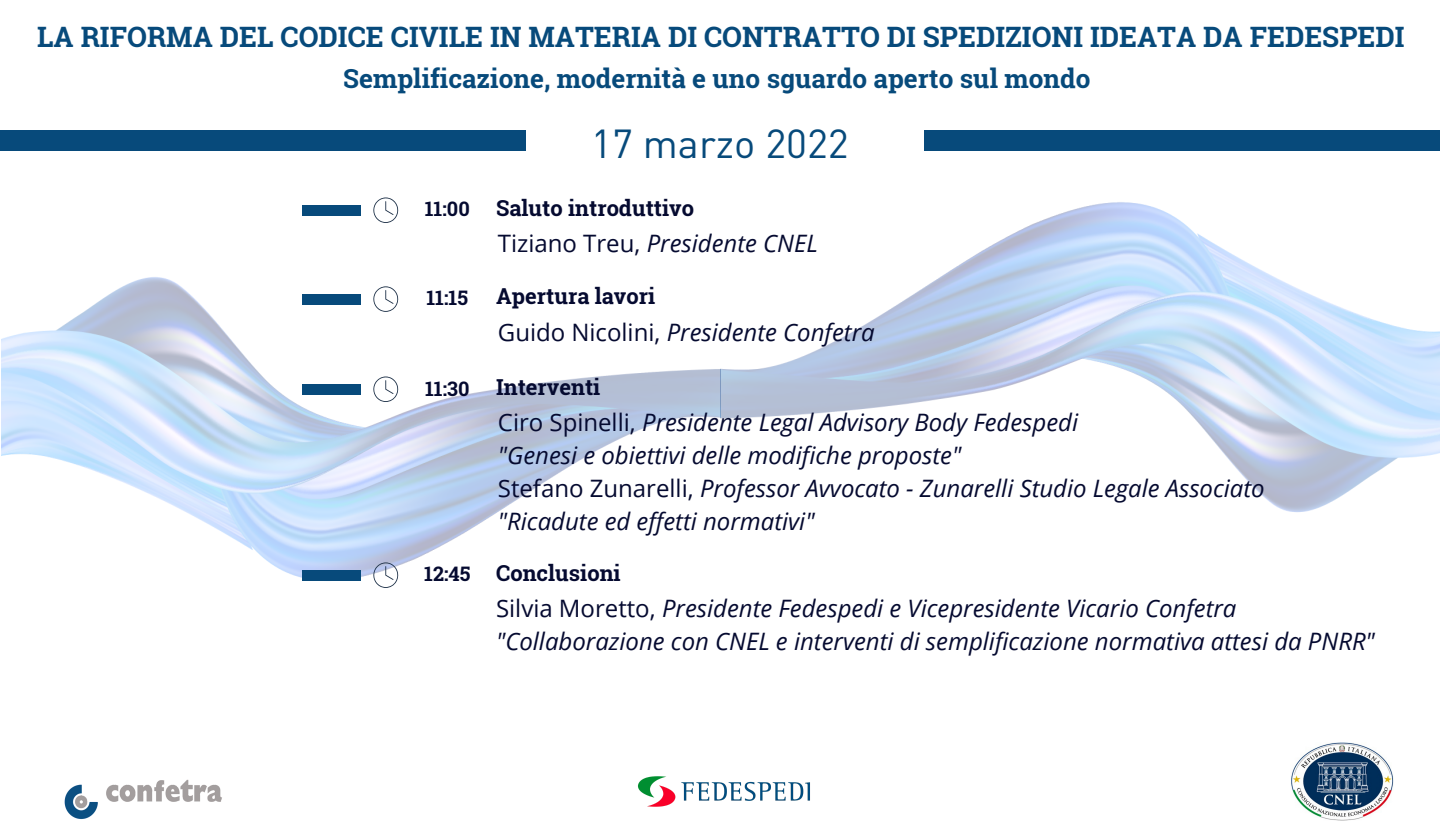
<style>
.page{position:relative;width:1440px;height:834px;background:#fff}
.page>*{position:absolute;margin:0;border:0;box-sizing:border-box;transform-origin:0 0}
.t1{font:40px "DIN";color:#074a7b}
.t2{font:700 28.2px "Roboto Slab";color:#074a7b}
.t3{font:700 26.2px "Roboto Slab";color:#074a7b}
.t4{font:italic 24px "Open Sans";color:#050a30}
.t5{font:700 22px "Roboto Slab";color:#050a30}
.t6{font:700 20px "Roboto Slab";color:#050a30}
.s1{font-style:normal}
</style>
<div class="page">
<img style="left:720px;top:202px;width:720px;height:310px">
<img style="left:2px;top:205px;width:718px;height:376px">
<img style="left:638px;top:776px;width:172px;height:31px">
<img style="left:1291px;top:742px;width:103px;height:78px">
<div style="left:0;top:130px;width:526px;height:21px;background:#074a7b"></div>
<div style="left:924px;top:130px;width:516px;height:21px;background:#074a7b"></div>
<div style="left:302px;top:205px;width:58px;height:10px;background:#074a7b"></div>
<svg style="left:372px;top:197px;width:27px;height:26px"></svg>
<img style="left:64px;top:779px;width:158px;height:40px">
<div style="left:302px;top:294px;width:58px;height:10px;background:#074a7b"></div>
<svg style="left:372px;top:286px;width:27px;height:26px"></svg>
<div style="left:302px;top:384px;width:58px;height:10px;background:#074a7b"></div>
<svg style="left:372px;top:377px;width:27px;height:25px"></svg>
<div style="left:302px;top:570px;width:58px;height:10px;background:#074a7b"></div>
<svg style="left:372px;top:562px;width:27px;height:26px"></svg>
<p class="t2" style="left:37px;top:18px;width:1369px">LA RIFORMA DEL CODICE CIVILE IN MATERIA DI CONTRATTO DI SPEDIZIONI IDEATA DA FEDESPEDI</p>
<p class="t3" style="left:343px;top:61px;width:749px">Semplificazione, modernità e uno sguardo aperto sul mondo</p>
<p class="t1" style="left:591px;top:119px;width:259px">17 marzo 2022</p>
<p class="t6" style="left:425px;top:196px;width:46px">11:00</p>
<p class="t5" style="left:496px;top:193px;width:199px">Saluto introduttivo</p>
<p class="t4" style="left:498px;top:226px;width:321px"><span class="s1">Tiziano Treu,</span> Presidente CNEL</p>
<p class="t6" style="left:426px;top:284px;width:43px">11:15</p>
<p class="t5" style="left:496px;top:281px;width:160px">Apertura lavori</p>
<p class="t4" style="left:498px;top:315px;width:378px"><span class="s1">Guido Nicolini,</span> Presidente Confetra</p>
<p class="t6" style="left:425px;top:375px;width:46px">11:30</p>
<p class="t5" style="left:496px;top:372px;width:106px">Interventi</p>
<p class="t4" style="left:498px;top:405px;width:582px"><span class="s1">Ciro Spinelli,</span> Presidente Legal Advisory Body Fedespedi</p>
<p class="t4" style="left:498px;top:438px;width:465px">"Genesi e obiettivi delle modifiche proposte"</p>
<p class="t4" style="left:498px;top:471px;width:768px"><span class="s1">Stefano Zunarelli,</span> Professor Avvocato - Zunarelli Studio Legale Associato</p>
<p class="t4" style="left:498px;top:504px;width:318px">"Ricadute ed effetti normativi"</p>
<p class="t6" style="left:424px;top:561px;width:48px">12:45</p>
<p class="t5" style="left:496px;top:557px;width:126px">Conclusioni</p>
<p class="t4" style="left:496px;top:591px;width:742px"><span class="s1">Silvia Moretto,</span> Presidente Fedespedi e Vicepresidente Vicario Confetra</p>
<p class="t4" style="left:496px;top:624px;width:880px">"Collaborazione con CNEL e interventi di semplificazione normativa attesi da PNRR"</p>
</div>
